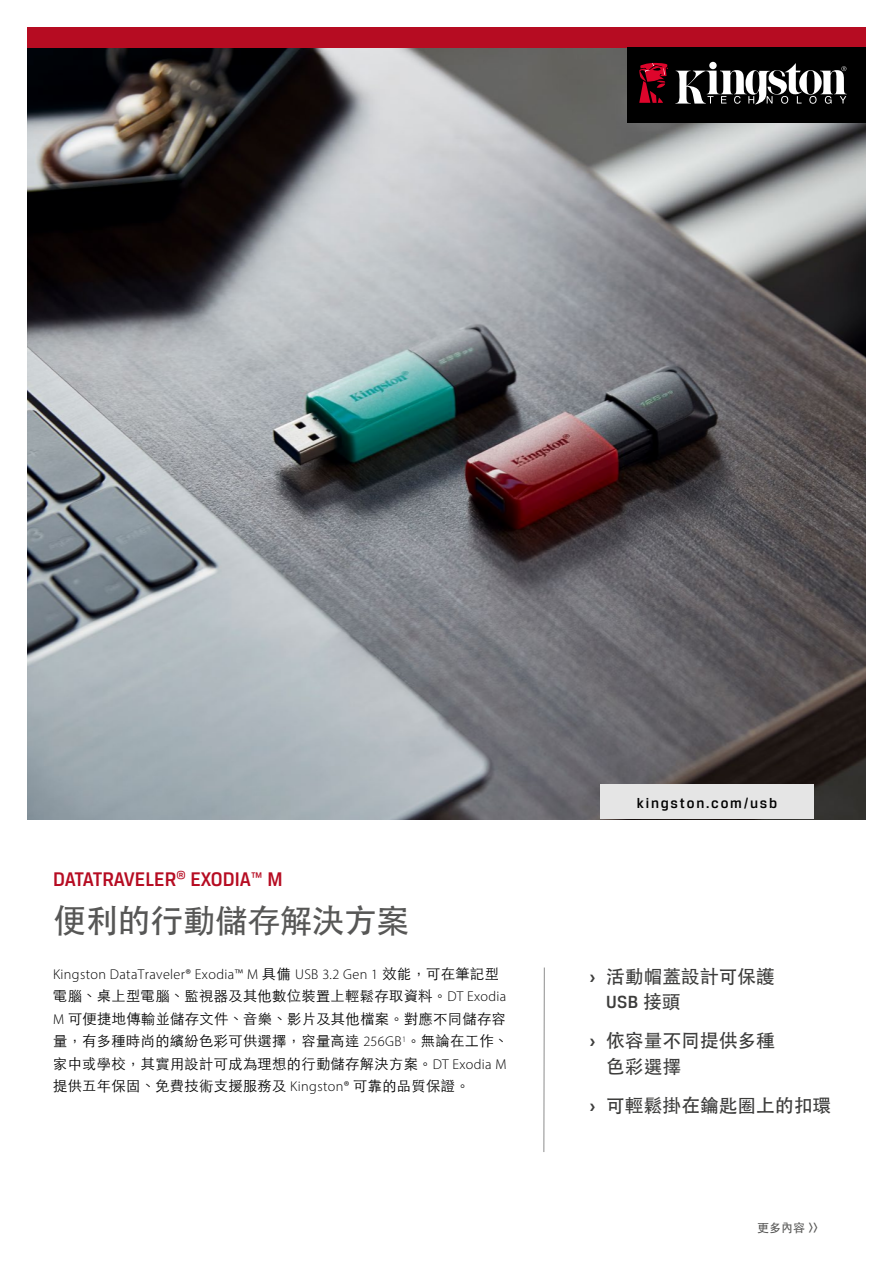
<style>
.page{position:relative;width:893px;height:1263px;background:#fff}
.page>*{position:absolute;margin:0;border:0;box-sizing:border-box;transform-origin:0 0}
.t1{font:500 33px "ST Heiti TC";letter-spacing:-.02em;color:#575756}
.t2{font:500 21px "Breuer Text";color:#b60c22}
.t3{font:500 18.75px/25.5px "ST Heiti TC";color:#3c3c3b}
.t4{font:500 18.75px "Breuer Text";color:#3c3c3b}
.t5{font:500 15px "Breuer Text";letter-spacing:.12em;color:#000}
.t6{font:300 14.25px/22.5px "ST Heiti TC";letter-spacing:.025em;color:#000}
.t7{font:300 14.25px "Myriad Pro";letter-spacing:.025em;color:#000}
.t8{font:500 12px "ST Heiti TC";color:#575756}
.s1{font-family:"ST Heiti TC"}
.s2{font-family:"Myriad Pro"}
.s3{font-family:"Breuer Text";font-weight:700}
.s4{font-family:"Breuer Text";font-size:13.5px}
</style>
<div class="page">
<img style="left:27px;top:47px;width:839px;height:772px">
<div style="left:27px;top:27px;width:839px;height:20px;background:#b60c22"></div>
<div style="left:628px;top:47px;width:238px;height:76px;background:#000"></div>
<svg style="left:675px;top:63px;width:172px;height:42px"></svg>
<svg style="left:639px;top:62px;width:29px;height:41px"></svg>
<svg style="left:543px;top:967px;width:2px;height:185px"></svg>
<div style="left:600px;top:784px;width:214px;height:35px;background:#e5e5e5"></div>
<h2 class="t2" style="left:53px;top:867px;width:231px">DATATRAVELER<sup>®</sup> EXODIA™ M</h2>
<h1 class="t1" style="left:53px;top:902px;width:358px">便利的行動儲存解決方案</h1>
<p class="t7" style="left:53px;top:965px;width:447px">Kingston DataTraveler® Exodia™ M <span class="s1">具備</span> USB 3.2 Gen 1 <span class="s1">效能，可在筆記型</span></p>
<p class="t6" style="left:53px;top:983px;width:457px">電腦、桌上型電腦、監視器及其他數位裝置上輕鬆存取資料。<span class="s2">DT Exodia M</span> 可便捷地傳輸並儲存文件、音樂、影片及其他檔案。對應不同儲存容量，有多種時尚的繽紛色彩可供選擇，容量高達 <span class="s2">256GB</span><sup>1</sup>。無論在工作、家中或學校，其實用設計可成為理想的行動儲存解決方案。<span class="s2">DT Exodia M</span>提供五年保固、免費技術支援服務及 <span class="s2">Kingston®</span> 可靠的品質保證。</p>
<p class="t5" style="left:637px;top:794px;width:142px">kingston.com/usb</p>
<h3 class="t3" style="left:589px;top:963px;width:187px"><span class="s3">›</span> 活動帽蓋設計可保護</h3>
<h3 class="t4" style="left:606px;top:992px;width:76px">USB <span class="s1">接頭</span></h3>
<h3 class="t3" style="left:606px;top:1027px;width:170px;text-indent:-17px"><span class="s3">›</span> 依容量不同提供多種色彩選擇</h3>
<h3 class="t3" style="left:589px;top:1092px;width:243px"><span class="s3">›</span> 可輕鬆掛在鑰匙圈上的扣環</h3>
<p class="t8" style="left:757px;top:1221px;width:62px">更多內容 <span class="s4">&gt;&gt;</span></p>
</div>
